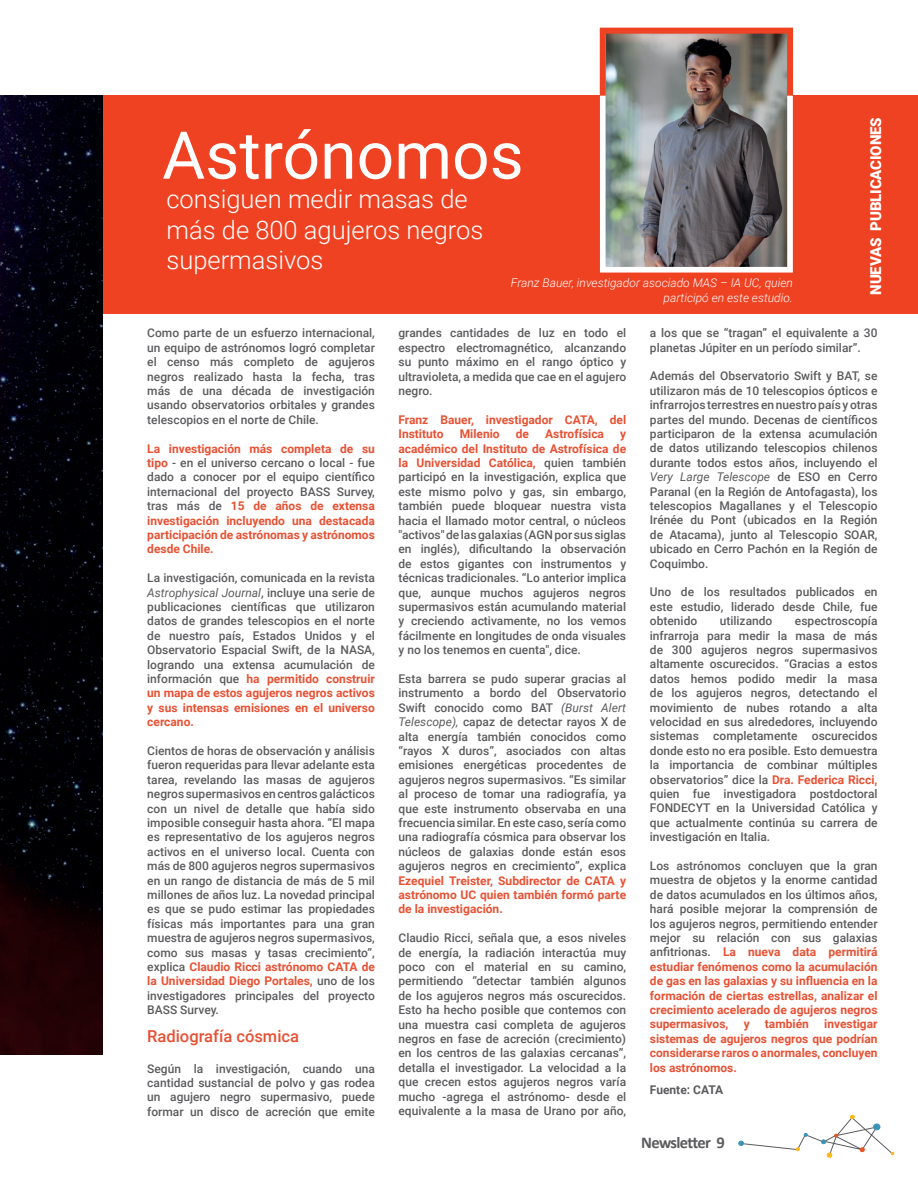
<style>
.page{position:relative;width:918px;height:1188px;background:#fff}
.page>*{position:absolute;margin:0;border:0;box-sizing:border-box;transform-origin:0 0}
.t1{font:66px "Roboto";color:#fff}
.t2{font:300 25.5px/30.6px "Roboto";color:#fff}
.t3{font:500 16.5px "Roboto";color:#e85133}
.t4{font:700 16.5px "Calibri";letter-spacing:-.04em;color:#5c5c5f}
.t5{font:900 15px "Roboto";letter-spacing:-.01em;color:#fff}
.t6{font:500 12px/14.4px "Roboto";color:#5c5c5f;text-align:justify}
.t7{font:700 12px/14.4px "Roboto";color:#e85133;text-align:justify}
.t8{font:italic 300 12px/14.4px "Roboto";color:#fff;text-align:right}
.t9{font:700 12px "Roboto";color:#5c5c5f}
.s1{font-weight:500;color:#5c5c5f}
.s2{font-weight:400;font-style:italic}
.s3{font-weight:700;color:#e85133}
</style>
<div class="page">
<div style="left:102px;top:95px;width:816px;height:219px;background:#ef4222"></div>
<img style="left:0;top:95px;width:102px;height:959px">
<svg style="left:738px;top:1115px;width:156px;height:43px"></svg>
<img style="left:607px;top:35px;width:179px;height:231px">
<div style="left:600px;top:24px;width:193px;height:249px;border:6px solid #fff"></div>
<div style="left:600px;top:28px;width:193px;height:71px;border:6px solid #ef4222"></div>
<h1 class="t1" style="left:162px;top:109px;width:363px">Astrónomos</h1>
<h2 class="t2" style="left:166px;top:183px;width:318px">consiguen medir masas de más de 800 agujeros negros supermasivos</h2>
<p class="t8" style="left:511px;top:275px;width:283px">Franz Bauer, investigador asociado MAS – IA UC, quien participó en este estudio.</p>
<p class="t5" style="left:865px;top:295px;width:179px;rotate:-90deg">NUEVAS PUBLICACIONES</p>
<p class="t6" style="left:147px;top:325px;width:229px">Como parte de un esfuerzo internacional, un equipo de astrónomos logró completar el censo más completo de agujeros negros realizado hasta la fecha, tras más de una década de investigación usando observatorios orbitales y grandes telescopios en el norte de Chile.</p>
<p class="t7" style="left:147px;top:441px;width:229px">La investigación más completa de su tipo <span class="s1">- en el universo cercano o local - fue dado a conocer por el equipo científico internacional del proyecto BASS Survey, tras más de</span> 15 de años de extensa investigación incluyendo una destacada participación de astrónomas y astrónomos desde Chile.</p>
<p class="t6" style="left:147px;top:570px;width:229px">La investigación, comunicada en la revista <span class="s2">Astrophysical Journal</span>, incluye una serie de publicaciones científicas que utilizaron datos de grandes telescopios en el norte de nuestro país, Estados Unidos y el Observatorio Espacial Swift, de la NASA, logrando una extensa acumulación de información que <span class="s3">ha permitido construir un mapa de estos agujeros negros activos y sus intensas emisiones en el universo cercano.</span></p>
<p class="t6" style="left:147px;top:743px;width:229px">Cientos de horas de observación y análisis fueron requeridas para llevar adelante esta tarea, revelando las masas de agujeros negros supermasivos en centros galácticos con un nivel de detalle que había sido imposible conseguir hasta ahora. “El mapa es representativo de los agujeros negros activos en el universo local. Cuenta con más de 800 agujeros negros supermasivos en un rango de distancia de más de 5 mil millones de años luz. La novedad principal es que se pudo estimar las propiedades físicas más importantes para una gran muestra de agujeros negros supermasivos, como sus masas y tasas crecimiento”, explica <span class="s3">Claudio Ricci astrónomo CATA de la Universidad Diego Portales,</span> uno de los investigadores principales del proyecto BASS Survey.</p>
<h3 class="t3" style="left:147px;top:1025px;width:153px">Radiografía cósmica</h3>
<p class="t6" style="left:147px;top:1061px;width:229px">Según la investigación, cuando una cantidad sustancial de polvo y gas rodea un agujero negro supermasivo, puede formar un disco de acreción que emite</p>
<p class="t6" style="left:399px;top:325px;width:229px">grandes cantidades de luz en todo el espectro electromagnético, alcanzando su punto máximo en el rango óptico y ultravioleta, a medida que cae en el agujero negro.</p>
<p class="t7" style="left:399px;top:412px;width:229px">Franz Bauer, investigador CATA, del<br>Instituto</p>
<p class="t7" style="left:460px;top:426px;width:42px">Milenio</p>
<p class="t7" style="left:516px;top:426px;width:15px">de</p>
<p class="t7" style="left:545px;top:426px;width:60px">Astrofísica</p>
<p class="t6" style="left:399px;top:426px;width:229px;text-indent:222px"><span class="s3">y académico del Instituto de Astrofísica de la Universidad Católica,</span> quien también participó en la investigación, explica que este mismo polvo y gas, sin embargo, también puede bloquear nuestra vista hacia el llamado motor central, o núcleos "activos" de las galaxias (AGN por sus siglas en inglés), dificultando la observación de estos gigantes con instrumentos y técnicas tradicionales. “Lo anterior implica que, aunque muchos agujeros negros supermasivos están acumulando material y creciendo activamente, no los vemos fácilmente en longitudes de onda visuales y no los tenemos en cuenta", dice.</p>
<p class="t6" style="left:399px;top:671px;width:229px">Esta barrera se pudo superar gracias al instrumento a bordo del Observatorio Swift conocido como BAT <span class="s2">(Burst Alert Telescope),</span> capaz de detectar rayos X de alta energía también conocidos como “rayos X duros”, asociados con altas emisiones energéticas procedentes de agujeros negros supermasivos. “Es similar al proceso de tomar una radiografía, ya que este instrumento observaba en una frecuencia similar. En este caso, sería como una radiografía cósmica para observar los núcleos de galaxias donde están esos agujeros negros en crecimiento”, explica</p>
<p class="t7" style="left:399px;top:873px;width:229px">Ezequiel Treister, Subdirector de CATA y astrónomo UC quien también formó parte de la investigación.</p>
<p class="t6" style="left:399px;top:930px;width:229px">Claudio Ricci, señala que, a esos niveles de energía, la radiación interactúa muy poco con el material en su camino, permitiendo “detectar también algunos de los agujeros negros más oscurecidos.<br>Esto ha hecho posible que contemos con una muestra casi completa de agujeros negros en fase de acreción (crecimiento) en los centros de las galaxias cercanas”, detalla el investigador. La velocidad a la que crecen estos agujeros negros varía mucho -agrega el astrónomo- desde el equivalente a la masa de Urano por año,</p>
<p class="t6" style="left:650px;top:325px;width:229px">a los que se “tragan” el equivalente a 30 planetas Júpiter en un período similar”.</p>
<p class="t6" style="left:650px;top:368px;width:229px">Además del Observatorio Swift y BAT, se utilizaron más de 10 telescopios ópticos e infrarrojos terrestres en nuestro país y otras partes del mundo. Decenas de científicos participaron de la extensa acumulación de datos utilizando telescopios chilenos durante todos estos años, incluyendo el <span class="s2">Very Large Telescope</span> de ESO en Cerro Paranal (en la Región de Antofagasta), los telescopios Magallanes y el Telescopio Irénée du Pont (ubicados en la Región de Atacama), junto al Telescopio SOAR, ubicado en Cerro Pachón en la Región de Coquimbo.</p>
<p class="t6" style="left:650px;top:584px;width:229px">Uno de los resultados publicados en este estudio, liderado desde Chile, fue obtenido</p>
<p class="t6" style="left:720px;top:613px;width:54px">utilizando</p>
<p class="t6" style="left:650px;top:613px;width:229px;text-indent:145px">espectroscopía infrarroja para medir la masa de más de 300 agujeros negros supermasivos altamente oscurecidos. “Gracias a estos datos hemos podido medir la masa de los agujeros negros, detectando el movimiento de nubes rotando a alta velocidad en sus alrededores, incluyendo sistemas completamente oscurecidos donde esto no era posible. Esto demuestra la importancia de combinar múltiples observatorios” dice la <span class="s3">Dra. Federica Ricci, </span>quien fue investigadora postdoctoral FONDECYT en la Universidad Católica y que actualmente continúa su carrera de investigación en Italia.</p>
<p class="t6" style="left:650px;top:858px;width:229px">Los astrónomos concluyen que la gran muestra de objetos y la enorme cantidad de datos acumulados en los últimos años, hará posible mejorar la comprensión de los agujeros negros, permitiendo entender mejor su relación con sus galaxias anfitrionas. <span class="s3">La nueva data permitirá estudiar fenómenos como la acumulación de gas en las galaxias y su influencia en la formación de ciertas estrellas, analizar el crecimiento acelerado de agujeros negros supermasivos,</span></p>
<p class="t7" style="left:744px;top:1016px;width:8px">y</p>
<p class="t7" style="left:765px;top:1016px;width:46px">también</p>
<p class="t7" style="left:650px;top:1016px;width:229px;text-indent:174px">investigar sistemas de agujeros negros que podrían considerarse raros o anormales, concluyen los astrónomos.</p>
<p class="t9" style="left:650px;top:1082px;width:75px">Fuente: CATA</p>
<h3 class="t4" style="left:641px;top:1131px;width:85px">Newsletter 9</h3>
</div>
